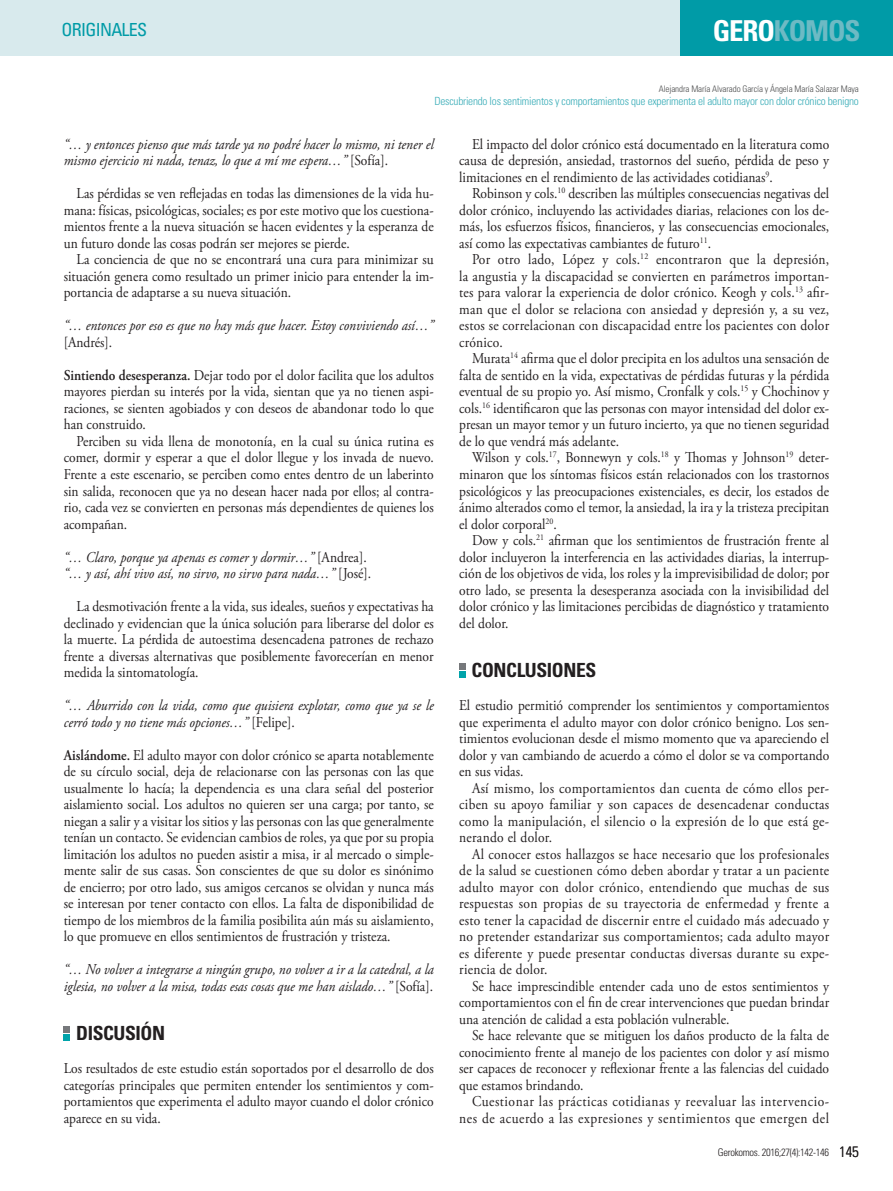
<style>
.page{position:relative;width:893px;height:1191px;background:#fff}
.page>*{position:absolute;margin:0;border:0;box-sizing:border-box;transform-origin:0 0}
.t1{font:700 condensed 28.8px "Univers LT Std";letter-spacing:-.04em;color:#6dbac4}
.t2{font:700 condensed 19.5px "Univers LT Std";letter-spacing:-.02em;color:#231f20}
.t3{font:condensed 18px "Univers LT Std";letter-spacing:-.04em;color:#009ba7}
.t4{font:15px/16.5px "Adobe Garamond Pro";color:#231f20;text-align:justify;scale:.9 1}
.t5{font:italic 15px/16.5px "Adobe Garamond Pro";color:#231f20;scale:.9 1}
.t6{font:15px/16.5px "Adobe Garamond Pro";letter-spacing:.04em;color:#231f20;text-align:right;scale:.9 1}
.t7{font:300 condensed 11.25px "Univers LT Std";letter-spacing:-.02em;color:#3aadb8}
.t8{font:300 condensed 10.5px "Univers LT Std";letter-spacing:-.03em;color:#231f20}
.t9{font:300 condensed 9px "Univers LT Std";letter-spacing:-.01em;color:#4b4c4d}
.s1{color:#fff}
.s2{font-style:normal}
.s3{font-weight:600}
.s4{font-size:15px}
</style>
<div class="page">
<div style="left:0;top:0;width:705px;height:55px;background:#d8eaed"></div>
<div style="left:680px;top:0;width:213px;height:55px;background:#009ba7"></div>
<svg style="left:64px;top:1026px;width:6px;height:14px"></svg>
<svg style="left:459px;top:663px;width:6px;height:14px"></svg>
<p class="t3" style="left:62px;top:18px;width:87px">ORIGINALES</p>
<h1 class="t1" style="left:713px;top:13px;width:149px"><span class="s1">GERO</span>KOMOS</h1>
<p class="t9" style="left:659px;top:83px;width:202px">Alejandra María Alvarado García y Ángela María Salazar Maya</p>
<p class="t7" style="left:434px;top:94px;width:426px">Descubriendo los sentimientos y comportamientos que experimenta el adulto mayor con dolor crónico benigno</p>
<p class="t5" style="left:64px;top:136px;width:412px">“… y entonces pienso que más tarde ya no podré hacer lo mismo, ni tener el mismo ejercicio ni nada, tenaz, lo que a mí me espera…” <span class="s2">[Sofía].</span></p>
<p class="t4" style="left:64px;top:186px;width:413px;text-indent:13px">Las pérdidas se ven reflejadas en todas las dimensiones de la vida hu&shy;mana: físicas, psicológicas, sociales; es por este motivo que los cuestiona&shy;mientos frente a la nueva situación se hacen evidentes y la esperanza de un futuro donde las cosas podrán ser mejores se pierde.</p>
<p class="t4" style="left:64px;top:252px;width:413px;text-indent:13px">La conciencia de que no se encontrará una cura para minimizar su situación genera como resultado un primer inicio para entender la im&shy;portancia de adaptarse a su nueva situación.</p>
<p class="t5" style="left:64px;top:318px;width:412px">“… entonces por eso es que no hay más que hacer. Estoy conviviendo así…”</p>
<p class="t4" style="left:64px;top:334px;width:55px">[Andrés].</p>
<p class="t4" style="left:64px;top:367px;width:413px"><span class="s3">Sintiendo desesperanza.</span> Dejar todo por el dolor facilita que los adultos mayores pierdan su interés por la vida, sientan que ya no tienen aspi&shy;raciones, se sienten agobiados y con deseos de abandonar todo lo que han construido.</p>
<p class="t4" style="left:64px;top:433px;width:413px;text-indent:13px">Perciben su vida llena de monotonía, en la cual su única rutina es comer, dormir y esperar a que el dolor llegue y los invada de nuevo.<br>Frente a este escenario, se perciben como entes dentro de un laberinto sin salida, reconocen que ya no desean hacer nada por ellos; al contra&shy;rio, cada vez se convierten en personas más dependientes de quienes los acompañan.</p>
<p class="t5" style="left:64px;top:549px;width:343px">“… Claro, porque ya apenas es comer y dormir…” <span class="s2">[Andrea]. </span>“… y así, ahí vivo así, no sirvo, no sirvo para nada…” <span class="s2">[José].</span></p>
<p class="t4" style="left:64px;top:598px;width:413px;text-indent:13px">La desmotivación frente a la vida, sus ideales, sueños y expectativas ha declinado y evidencian que la única solución para liberarse del dolor es la muerte. La pérdida de autoestima desencadena patrones de rechazo frente a diversas alternativas que posiblemente favorecerían en menor medida la sintomatología.</p>
<p class="t5" style="left:64px;top:697px;width:413px">“… Aburrido con la vida, como que quisiera explotar, como que ya se le cerró todo y no tiene más opciones…” <span class="s2">[Felipe].</span></p>
<p class="t4" style="left:64px;top:747px;width:413px"><span class="s3">Aislándome.</span> El adulto mayor con dolor crónico se aparta notablemente de su círculo social, deja de relacionarse con las personas con las que usualmente lo hacía; la dependencia es una clara señal del posterior aislamiento social. Los adultos no quieren ser una carga; por tanto, se niegan a salir y a visitar los sitios y las personas con las que generalmente tenían un contacto. Se evidencian cambios de roles, ya que por su propia limitación los adultos no pueden asistir a misa, ir al mercado o simple&shy;mente salir de sus casas. Son conscientes de que su dolor es sinónimo de encierro; por otro lado, sus amigos cercanos se olvidan y nunca más se interesan por tener contacto con ellos. La falta de disponibilidad de tiempo de los miembros de la familia posibilita aún más su aislamiento, lo que promueve en ellos sentimientos de frustración y tristeza.</p>
<p class="t5" style="left:64px;top:961px;width:412px">“… No volver a integrarse a ningún grupo, no volver a ir a la catedral, a la iglesia, no volver a la misa, todas esas cosas que me han aislado…” <span class="s2">[Sofía].</span></p>
<h2 class="t2" style="left:76px;top:1021px;width:90px">DISCUSIÓN</h2>
<p class="t4" style="left:64px;top:1060px;width:413px">Los resultados de este estudio están soportados por el desarrollo de dos categorías principales que permiten entender los sentimientos y com&shy;portamientos que experimenta el adulto mayor cuando el dolor crónico aparece en su vida.</p>
<p class="t4" style="left:459px;top:136px;width:413px;text-indent:13px">El impacto del dolor crónico está documentado en la literatura como causa de depresión, ansiedad, trastornos del sueño, pérdida de peso y limitaciones en el rendimiento de las actividades cotidianas<sup>9</sup>.</p>
<p class="t4" style="left:459px;top:186px;width:413px;text-indent:13px">Robinson y cols.<sup>10</sup> describen las múltiples consecuencias negativas del dolor crónico, incluyendo las actividades diarias, relaciones con los de&shy;más, los esfuerzos físicos, financieros, y las consecuencias emocionales, así como las expectativas cambiantes de futuro<sup>11</sup>.</p>
<p class="t4" style="left:459px;top:252px;width:413px;text-indent:13px">Por otro lado, López y cols.<sup>12</sup> encontraron que la depresión, la angustia y la discapacidad se convierten en parámetros importan&shy;tes para valorar la experiencia de dolor crónico. Keogh y cols.<sup>13</sup> afir&shy;man que el dolor se relaciona con ansiedad y depresión y, a su vez, estos se correlacionan con discapacidad entre los pacientes con dolor crónico.</p>
<p class="t4" style="left:459px;top:351px;width:413px;text-indent:13px">Murata<sup>14</sup> afirma que el dolor precipita en los adultos una sensación de falta de sentido en la vida, expectativas de pérdidas futuras y la pérdida eventual de su propio yo. Así mismo, Cronfalk y cols.<sup>15</sup> y Chochinov y cols.<sup>16</sup> identificaron que las personas con mayor intensidad del dolor ex&shy;presan un mayor temor y un futuro incierto, ya que no tienen seguridad de lo que vendrá más adelante.</p>
<p class="t4" style="left:459px;top:450px;width:413px;text-indent:13px">Wilson y cols.<sup>17</sup>, Bonnewyn y cols.<sup>18</sup> y Thomas y Johnson<sup>19</sup> deter&shy;minaron que los síntomas físicos están relacionados con los trastornos psicológicos y las preocupaciones existenciales, es decir, los estados de ánimo alterados como el temor, la ansiedad, la ira y la tristeza precipitan el dolor corporal<sup>20</sup>.</p>
<p class="t4" style="left:459px;top:532px;width:413px;text-indent:13px">Dow y cols.<sup>21</sup> afirman que los sentimientos de frustración frente al dolor incluyeron la interferencia en las actividades diarias, la interrup&shy;ción de los objetivos de vida, los roles y la imprevisibilidad de dolor; por otro lado, se presenta la desesperanza asociada con la invisibilidad del dolor crónico y las limitaciones percibidas de diagnóstico y tratamiento del dolor.</p>
<h2 class="t2" style="left:472px;top:658px;width:126px">CONCLUSIONES</h2>
<p class="t4" style="left:459px;top:697px;width:413px">El estudio permitió comprender los sentimientos y comportamientos que experimenta el adulto mayor con dolor crónico benigno. Los sen&shy;timientos evolucionan desde el mismo momento que va apareciendo el dolor y van cambiando de acuerdo a cómo el dolor se va comportando en sus vidas.</p>
<p class="t4" style="left:459px;top:780px;width:413px;text-indent:13px">Así mismo, los comportamientos dan cuenta de cómo ellos per&shy;ciben su apoyo familiar y son capaces de desencadenar conductas como la manipulación, el silencio o la expresión de lo que está ge&shy;nerando el dolor.</p>
<p class="t4" style="left:459px;top:846px;width:413px;text-indent:13px">Al conocer estos hallazgos se hace necesario que los profesionales de la salud se cuestionen cómo deben abordar y tratar a un paciente adulto mayor con dolor crónico, entendiendo que muchas de sus respuestas son propias de su trayectoria de enfermedad y frente a esto tener la capacidad de discernir entre el cuidado más adecuado y no pretender estandarizar sus comportamientos; cada adulto mayor es diferente y puede presentar conductas diversas durante su expe&shy;riencia de dolor.</p>
<p class="t4" style="left:459px;top:978px;width:413px;text-indent:13px">Se hace imprescindible entender cada uno de estos sentimientos y comportamientos con el fin de crear intervenciones que puedan brindar una atención de calidad a esta población vulnerable.</p>
<p class="t4" style="left:459px;top:1027px;width:413px;text-indent:13px">Se hace relevante que se mitiguen los daños producto de la falta de conocimiento frente al manejo de los pacientes con dolor y así mismo ser capaces de reconocer y reflexionar frente a las falencias del cuidado que estamos brindando.</p>
<p class="t6" style="left:459px;top:1093px;width:413px">Cuestionar las prácticas cotidianas y reevaluar las intervencio&shy;nes de acuerdo a las expresiones y sentimientos que emergen del</p>
<p class="t8" style="left:718px;top:1145px;width:143px">Gerokomos. 2016;27(4):142-146 <span class="s4">145</span></p>
</div>
